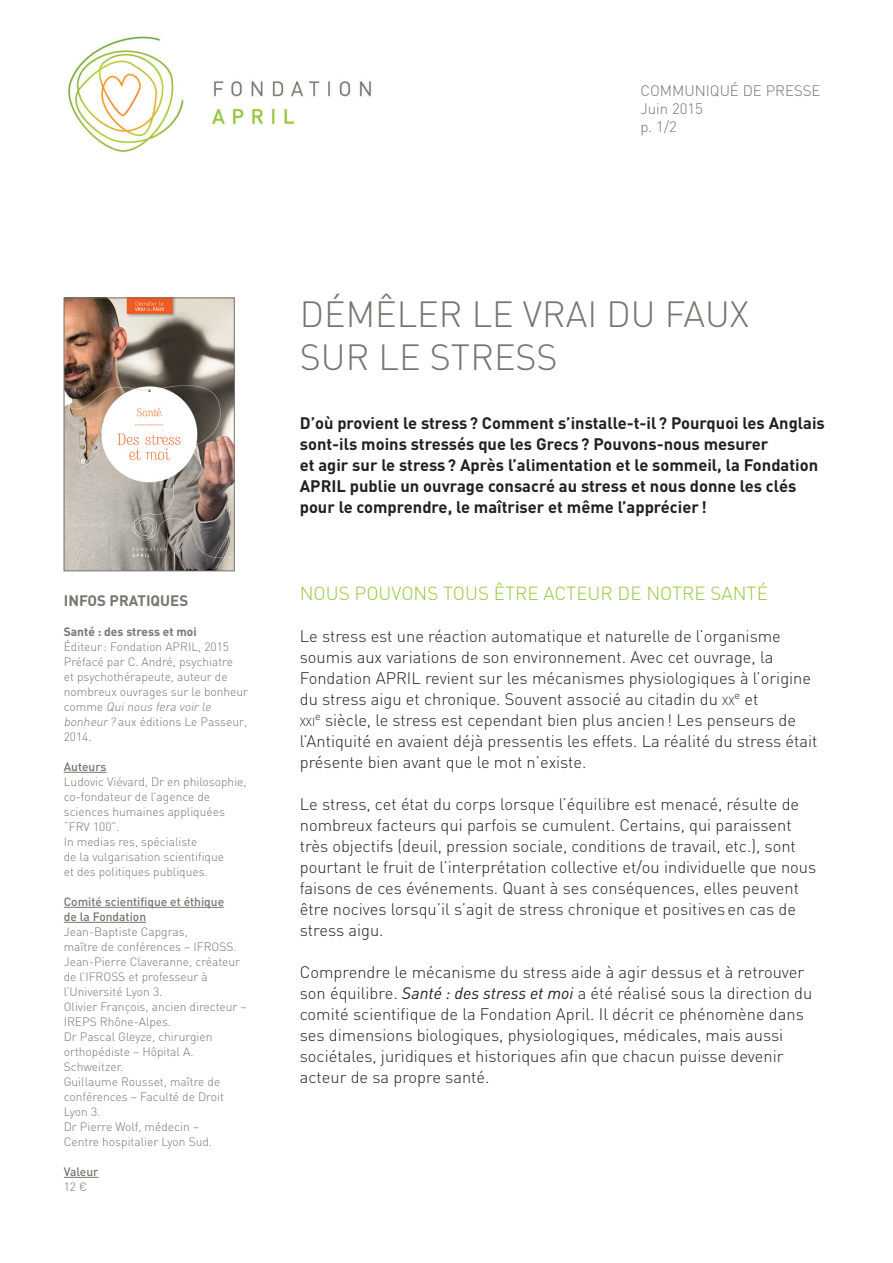
<style>
.page{position:relative;width:893px;height:1263px;background:#fff}
.page>*{position:absolute;margin:0;border:0;box-sizing:border-box;transform-origin:0 0}
.t1{font:300 36px/43.2px "DIN";color:#78746e}
.t2{font:300 18.75px "DIN";color:#97c93c}
.t3{font:300 16.5px/21px "DIN";color:#231f20}
.t4{font:700 16.5px/21px "DIN";color:#231f20}
.t5{font:300 15px/18px "DIN";color:#78746e}
.t6{font:700 15px "DIN";color:#78746e}
.t7{font:300 12px/15px "DIN";color:#78746e}
.t8{font:500 12px/15px "DIN";color:#78746e}
.t9{font:700 12px "DIN";color:#78746e}
.t10{font:300 11.55px "DIN";color:#231f20}
.s1{font-style:italic}
.s2{font-size:11.55px}
.s3{font-weight:400;font-style:italic}
</style>
<div class="page">
<img style="left:68px;top:36px;width:303px;height:116px">
<img style="left:66px;top:300px;width:167px;height:269px">
<div style="left:64px;top:298px;width:171px;height:273px;border:1px solid #78746e"></div>
<hr style="left:64px;top:772px;width:43px;height:1px;background:#78746e">
<hr style="left:64px;top:907px;width:160px;height:1px;background:#78746e">
<hr style="left:64px;top:922px;width:82px;height:1px;background:#78746e">
<hr style="left:64px;top:1177px;width:34px;height:1px;background:#78746e">
<p class="t5" style="left:640px;top:81px;width:11px">Communiqué</p>
<p class="t5" style="left:743px;top:81px;width:33px">de presse</p>
<p class="t5" style="left:640px;top:99px;width:64px">Juin 2015 p. 1/2</p>
<p class="t6" style="left:64px;top:590px;width:126px">Infos pratiques</p>
<p class="t9" style="left:64px;top:623px;width:134px">Santé : des stress et moi</p>
<p class="t7" style="left:64px;top:639px;width:186px">Éditeur : Fondation APRIL, 2015<br>Préfacé par C . André, psychiatre<br>et psychothérapeute, auteur de nombreux ouvrages sur le bonheur c o m m e <span class="s1">Quinous fera voir le bonheur?</span> aux éditions Le Passeur,<br>2014.</p>
<p class="t8" style="left:64px;top:758px;width:44px">Auteurs</p>
<p class="t7" style="left:64px;top:774px;width:184px">Ludovic Viévard, Dr en philosophie, co-fondateur de l’agence de sciences humaines appliquées “FRV 100”.<br>In medias res, spécialiste<br>de la vulgarisation scientifique<br>et des politiques publiques.</p>
<p class="t8" style="left:64px;top:893px;width:162px">Comité scientifique et éthique de la Fondation</p>
<p class="t7" style="left:64px;top:924px;width:184px">Jean-Baptiste Capgras,<br>maître de conférences – IFROSS.<br>Jean-Pierre Claveranne, créateur de l’IFROSS et professeur à l’Université Lyon 3.<br>Olivier François, ancien directeur –<br>IREPS Rhône-Alpes.<br>Dr Pascal Gleyze, chirurgien orthopédiste – Hôpital A.<br>Schweitzer.<br>Guillaume Rousset, maître de conférences – Faculté de Droit<br>Lyon 3.<br>Dr Pierre Wolf, médecin –<br>Centre hospitalier Lyon Sud.</p>
<p class="t8" style="left:64px;top:1163px;width:36px">Valeur</p>
<p class="t7" style="left:64px;top:1179px;width:25px">12 €</p>
<h1 class="t1" style="left:300px;top:292px;width:451px">DÉMÊLER LE VRAI DU FAUX<br>SUR LE STRESS</h1>
<p class="t4" style="left:300px;top:412px;width:527px">D’où provient le stress? Comment s’installe-t-il? Pourquoi les Anglais sont-ils moins stressés que les Grecs? Pouvons-nous mesurer<br>et agir sur le stress? Après l’alimentation et le sommeil, la Fondation APRIL publie un ouvrage consacré au stress et nous donne les clés pour le comprendre, le maîtriser et même l’apprécier !</p>
<p class="t2" style="left:300px;top:582px;width:156px">NOUS POUVONS tous</p>
<p class="t2" style="left:494px;top:582px;width:12px">être</p>
<p class="t2" style="left:543px;top:582px;width:35px">acteur</p>
<p class="t2" style="left:618px;top:582px;width:105px">de NOTRE santé</p>
<p class="t3" style="left:300px;top:625px;width:513px">Le stress est une réaction automatique et naturelle de l’organisme soumis aux variations de son environnement. Avec cet ouvrage, la Fondation APRIL revient sur les mécanismes physiologiques à l’origine du stress aigu et chronique. Souvent associé au citadin du <span class="s2">XX</span><sup>e</sup> et</p>
<p class="t10" style="left:300px;top:715px;width:17px">XXI</p>
<p class="t3" style="left:300px;top:709px;width:519px;text-indent:15px"><sup>e</sup> siècle, le stress est cependant bien plus ancien! Les penseurs de l’Antiquité en avaient déjà pressentis les effets. La réalité du stress était présente bien avant que le mot n’existe.</p>
<p class="t3" style="left:300px;top:793px;width:518px">Le stress, cet état du corps lorsque l’équilibre est menacé, résulte de nombreux facteurs qui parfois se cumulent. Certains, qui paraissent très objectifs (deuil, pression sociale, conditions de travail, etc.), sont pourtant le fruit de l’interprétation collective et/ou individuelle que nous faisons de ces événements. Quant à ses conséquences, elles peuvent être nocives lorsqu’il s’agit de stress chronique et positivesen cas de stress aigu.</p>
<p class="t3" style="left:300px;top:961px;width:514px">Comprendre le mécanisme du stress aide à agir dessus et à retrouver son équilibre. <span class="s3">Santé : des stress et moi</span> a été réalisé sous la direction du comité scientifique de la Fondation April. Il décrit ce phénomène dans ses dimensions biologiques, physiologiques, médicales, mais aussi sociétales, juridiques et historiques afin que chacun puisse devenir acteur de sa propre santé.</p>
</div>
